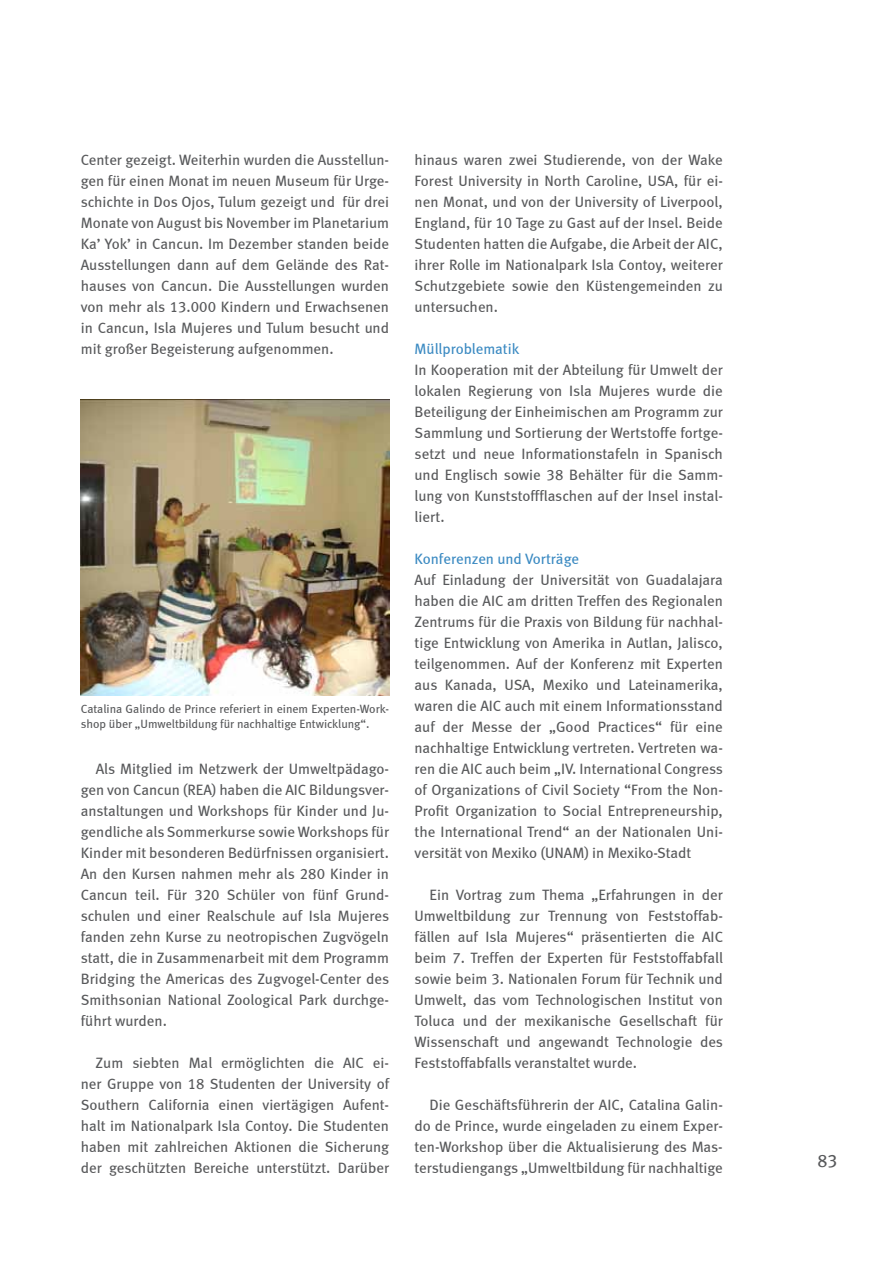
<style>
.page{position:relative;width:893px;height:1263px;background:#fff}
.page>*{position:absolute;margin:0;border:0;box-sizing:border-box;transform-origin:0 0}
.t1{font:18px "Meta Book LF";color:#58595b}
.t2{font:15px/21px "Meta Book LF";color:#58595b;text-align:justify}
.t3{font:15px "Meta Book LF";color:#3b8ac2}
.t4{font:12px/15px "Meta Book LF";color:#58595b}
</style>
<div class="page">
<img style="left:81px;top:400px;width:308px;height:295px">
<p class="t2" style="left:81px;top:149px;width:310px">Center gezeigt. Weiterhin wurden die Ausstellun&shy;gen für einen Monat im neuen Museum für Urge&shy;schichte in Dos Ojos, Tulum gezeigt und für drei Monate von August bis November im Planetarium Ka’ Yok’ in Cancun. Im Dezember standen beide Ausstellungen dann auf dem Gelände des Rat&shy;hauses von Cancun. Die Ausstellungen wurden von mehr als 13.000 Kindern und Erwachsenen in Cancun, Isla Mujeres und Tulum besucht und mit großer Begeisterung aufgenommen.</p>
<p class="t4" style="left:81px;top:701px;width:310px">Catalina Galindo de Prince referiert in einem Experten-Work&shy;shop über „Umweltbildung für nachhaltige Entwicklung“.</p>
<p class="t2" style="left:81px;top:758px;width:310px;text-indent:15px">Als Mitglied im Netzwerk der Umweltpädago&shy;gen von Cancun (REA) haben die AIC Bildungsver&shy;anstaltungen und Workshops für Kinder und Ju&shy;gendliche als Sommerkurse sowie Workshops für Kinder mit besonderen Bedürfnissen organisiert.<br>An den Kursen nahmen mehr als 280 Kinder in Cancun teil. Für 320 Schüler von fünf Grund&shy;schulen und einer Realschule auf Isla Mujeres fanden zehn Kurse zu neotropischen Zugvögeln statt, die in Zusammenarbeit mit dem Programm Bridging the Americas des Zugvogel-Center des Smithsonian National Zoological Park durchge&shy;führt wurden.</p>
<p class="t2" style="left:81px;top:1052px;width:310px;text-indent:15px">Zum siebten Mal ermöglichten die AIC ei&shy;ner Gruppe von 18 Studenten der University of Southern California einen viertägigen Aufent&shy;halt im Nationalpark Isla Contoy. Die Studenten haben mit zahlreichen Aktionen die Sicherung der geschützten Bereiche unterstützt. Darüber</p>
<p class="t2" style="left:415px;top:149px;width:310px">hinaus waren zwei Studierende, von der Wake Forest University in North Caroline, USA, für ei&shy;nen Monat, und von der University of Liverpool, England, für 10 Tage zu Gast auf der Insel. Beide Studenten hatten die Aufgabe, die Arbeit der AIC, ihrer Rolle im Nationalpark Isla Contoy, weiterer Schutzgebiete sowie den Küstengemeinden zu untersuchen.</p>
<p class="t3" style="left:415px;top:340px;width:106px">Müllproblematik</p>
<p class="t2" style="left:415px;top:359px;width:310px">In Kooperation mit der Abteilung für Umwelt der lokalen Regierung von Isla Mujeres wurde die Beteiligung der Einheimischen am Programm zur Sammlung und Sortierung der Wertstoffe fortge&shy;setzt und neue Informationstafeln in Spanisch und Englisch sowie 38 Behälter für die Samm&shy;lung von Kunststoffflaschen auf der Insel instal&shy;liert.</p>
<p class="t3" style="left:415px;top:550px;width:166px">Konferenzen und Vorträge</p>
<p class="t2" style="left:415px;top:569px;width:310px">Auf Einladung der Universität von Guadalajara haben die AIC am dritten Treffen des Regionalen Zentrums für die Praxis von Bildung für nachhal&shy;tige Entwicklung von Amerika in Autlan, Jalisco, teilgenommen. Auf der Konferenz mit Experten aus Kanada, USA, Mexiko und Lateinamerika, waren die AIC auch mit einem Informationsstand auf der Messe der „Good Practices“ für eine nachhaltige Entwicklung vertreten. Vertreten wa&shy;ren die AIC auch beim „IV. International Congress of Organizations of Civil Society “From the Non-Profit Organization to Social Entrepreneurship, the International Trend“ an der Nationalen Uni&shy;versität von Mexiko (UNAM) in Mexiko-Stadt</p>
<p class="t2" style="left:415px;top:884px;width:310px;text-indent:15px">Ein Vortrag zum Thema „Erfahrungen in der Umweltbildung zur Trennung von Feststoffab&shy;fällen auf Isla Mujeres“ präsentierten die AIC beim 7. Treffen der Experten für Feststoffabfall sowie beim 3. Nationalen Forum für Technik und Umwelt, das vom Technologischen Institut von Toluca und der mexikanische Gesellschaft für Wissenschaft und angewandt Technologie des Feststoffabfalls veranstaltet wurde.</p>
<p class="t2" style="left:415px;top:1094px;width:310px;text-indent:15px">Die Geschäftsführerin der AIC, Catalina Galin&shy;do de Prince, wurde eingeladen zu einem Exper&shy;ten-Workshop über die Aktualisierung des Mas&shy;terstudiengangs „Umweltbildung für nachhaltige</p>
<p class="t1" style="left:817px;top:1150px;width:22px">83</p>
</div>
